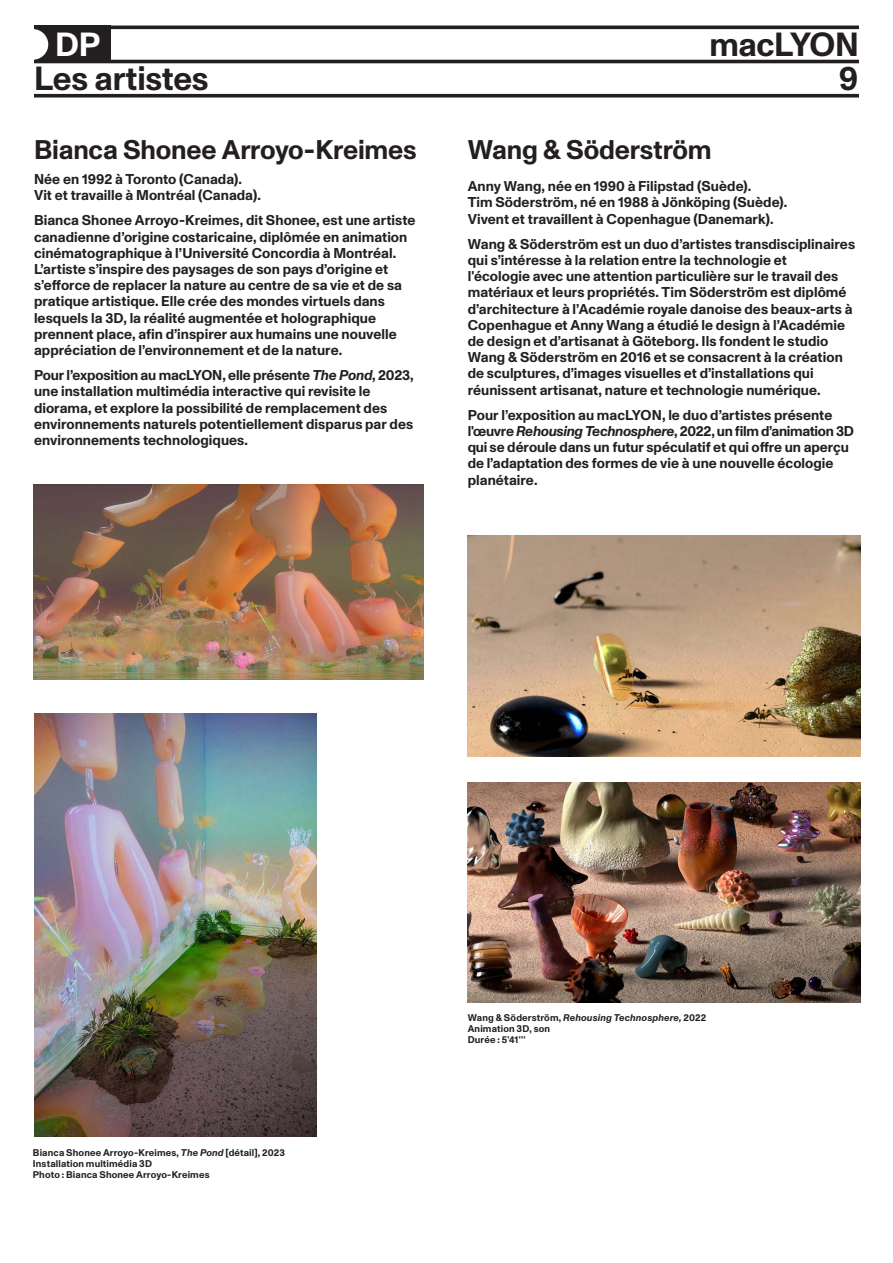
<style>
.page{position:relative;width:893px;height:1263px;background:#fff}
.page>*{position:absolute;margin:0;border:0;box-sizing:border-box;transform-origin:0 0}
.t1{font:700 33.45px "Monument Grotesk";letter-spacing:-.01em;color:#231f20}
.t2{font:700 33.45px "Monument Grotesk";color:#fff}
.TEXTE_FER_GAUCHE{font:700 27px "Monument Grotesk";letter-spacing:-.01em;color:#231f20}
.TEXTE_FER_GAUCHE-2{font:700 14.25px/16.2px "Monument Grotesk";color:#231f20}
.t3{font:700 9.75px/10.8px "Monument Grotesk";letter-spacing:.015em;color:#231f20}
.t4{font:italic 700 9.75px "Monument Grotesk";letter-spacing:.015em;color:#231f20}
.s1{font-style:italic}
.s2{font-style:normal}
</style>
<div class="page">
<div style="left:34px;top:26px;width:77px;height:37px;background:#231f20"></div>
<hr style="left:34px;top:26px;width:825px;height:3px;background:#231f20">
<hr style="left:34px;top:60px;width:825px;height:3px;background:#231f20">
<svg style="left:34px;top:94px;width:825px;height:4px;background:#3d393a"></svg>
<svg style="left:34px;top:29px;width:14px;height:31px"></svg>
<img style="left:34px;top:484px;width:390px;height:195px">
<img style="left:34px;top:714px;width:282px;height:423px">
<img style="left:468px;top:535px;width:392px;height:221px">
<img style="left:468px;top:782px;width:392px;height:221px">
<p class="t2" style="left:55px;top:20px;width:47px">DP</p>
<p class="t1" style="left:709px;top:20px;width:151px">macLYON</p>
<p class="t1" style="left:34px;top:54px;width:176px">Les artistes</p>
<p class="t1" style="left:838px;top:54px;width:22px">9</p>
<p class="TEXTE_FER_GAUCHE" style="left:34px;top:130px;width:384px">Bianca Shonee Arroyo-Kreimes</p>
<p class="TEXTE_FER_GAUCHE-2" style="left:34px;top:170px;width:210px">Née en 1992 à Toronto (Canada).</p>
<p class="TEXTE_FER_GAUCHE-2" style="left:34px;top:186px;width:228px">Vit et travaille à Montréal (Canada).</p>
<p class="TEXTE_FER_GAUCHE-2" style="left:34px;top:212px;width:383px">Bianca Shonee Arroyo-Kreimes, dit Shonee, est une artiste canadienne d’origine costaricaine, diplômée en animation cinématographique à l’Université Concordia à Montréal.<br>L’artiste s’inspire des paysages de son pays d’origine et s’efforce de replacer la nature au centre de sa vie et de sa pratique artistique. Elle crée des mondes virtuels dans lesquels la 3D, la réalité augmentée et holographique prennent place, afin d’inspirer aux humains une nouvelle appréciation de l’environnement et de la nature.</p>
<p class="TEXTE_FER_GAUCHE-2" style="left:34px;top:366px;width:381px">Pour l’exposition au macLYON, elle présente <span class="s1">The Pond</span>, 2023, une installation multimédia interactive qui revisite le diorama, et explore la possibilité de remplacement des environnements naturels potentiellement disparus par des environnements technologiques.</p>
<p class="TEXTE_FER_GAUCHE" style="left:468px;top:130px;width:245px">Wang &amp; Söderström</p>
<p class="TEXTE_FER_GAUCHE-2" style="left:468px;top:177px;width:285px">Anny Wang, née en 1990 à Filipstad (Suède).</p>
<p class="TEXTE_FER_GAUCHE-2" style="left:468px;top:194px;width:321px">Tim Söderström, né en 1988 à Jönköping (Suède).</p>
<p class="TEXTE_FER_GAUCHE-2" style="left:468px;top:210px;width:307px">Vivent et travaillent à Copenhague (Danemark).</p>
<p class="TEXTE_FER_GAUCHE-2" style="left:468px;top:235px;width:389px">Wang &amp; Söderström est un duo d’artistes transdisciplinaires qui s’intéresse à la relation entre la technologie et<br>l'écologie avec une attention particulière sur le travail des matériaux et leurs propriétés. Tim Söderström est diplômé d’architecture à l’Académie royale danoise des beaux-arts à Copenhague et Anny Wang a étudié le design à l’Académie de design et d’artisanat à Göteborg. Ils fondent le studio Wang &amp; Söderström en 2016 et se consacrent à la création de sculptures, d’images visuelles et d’installations qui réunissent artisanat, nature et technologie numérique.</p>
<p class="TEXTE_FER_GAUCHE-2" style="left:468px;top:406px;width:388px">Pour l’exposition au macLYON, le duo d’artistes présente l'œuvre <span class="s1">Rehousing Technosphere</span>, 2022, un film d’animation 3D qui se déroule dans un futur spéculatif et qui offre un aperçu de l’adaptation des formes de vie à une nouvelle écologie planétaire.</p>
<p class="t3" style="left:33px;top:1147px;width:254px">Bianca Shonee Arroyo-Kreimes, <span class="s1">The Pond</span> [détail], 2023</p>
<p class="t3" style="left:33px;top:1157px;width:121px">Installation multimédia 3D</p>
<p class="t3" style="left:33px;top:1168px;width:178px">Photo : Bianca Shonee Arroyo-Kreimes</p>
<p class="t4" style="left:468px;top:1010px;width:240px"><span class="s2">Wang &amp; Söderström,</span> Rehousing Technosphere, <span class="s2">2022</span></p>
<p class="t3" style="left:468px;top:1022px;width:84px">Animation 3D, son<br>Durée : 5'41'''</p>
</div>
